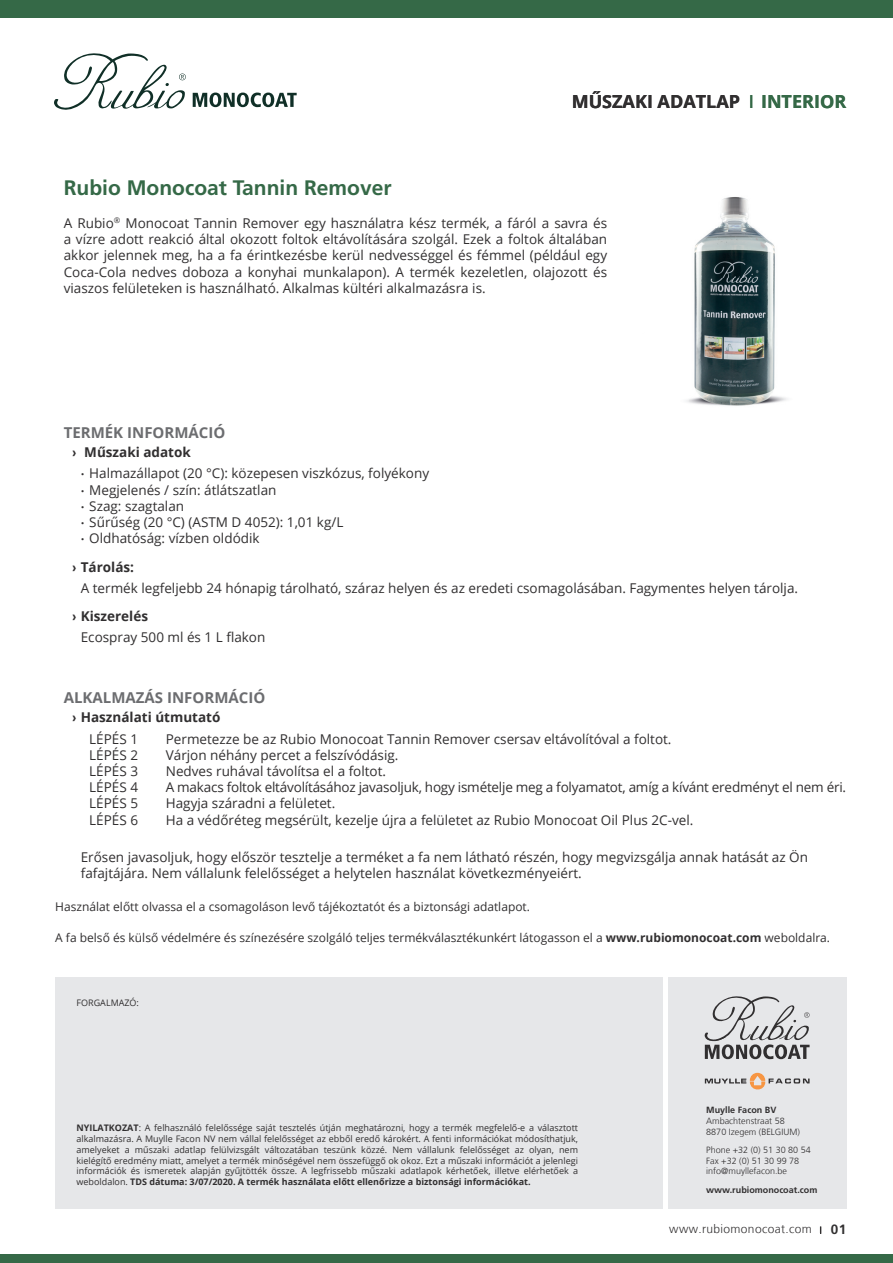
<style>
.page{position:relative;width:893px;height:1263px;background:#fff}
.page>*{position:absolute;margin:0;border:0;box-sizing:border-box;transform-origin:0 0}
.t1{font:700 21px "Frutiger LT Std";color:#356947}
.t2{font:700 18px "Open Sans";color:#312f30}
.t3{font:700 15px "Open Sans";color:#6c6d70}
.t4{font:13.5px/16.2px "Open Sans";color:#312f30}
.t5{font:700 13.5px/21.1px "Open Sans";color:#312f30}
.t6{font:12px "Open Sans";color:#312f30}
.t7{font:300 12px "Frutiger LT";letter-spacing:.03em;color:#312f30}
.t8{font:9px/10.8px "Open Sans";color:#312f30;text-align:justify}
.t9{font:300 9px/10.8px "Frutiger LT";color:#312f30}
.t10{font:700 9px "Frutiger LT Std";color:#312f30}
.s1{color:#356947}
.s2{font-family:"Frutiger LT Std";font-weight:700}
.s3{font-weight:700}
.s4{font-family:"Frutiger LT";font-weight:700}
.s5{font-family:"Frutiger LT Std"}
.s6{font-weight:400}
.s7{font-family:"Frutiger 65";font-weight:700;font-size:9.15px}
.s8{font-family:"Frutiger LT Std";font-weight:700;font-size:13.5px}
</style>
<div class="page">
<svg style="left:54px;top:53px;width:132px;height:57px"></svg>
<svg style="left:193px;top:93px;width:104px;height:14px"></svg>
<div style="left:0;top:0;width:893px;height:18px;background:#356947"></div>
<div style="left:0;top:1254px;width:893px;height:9px;background:#356947"></div>
<img style="left:686px;top:197px;width:101px;height:209px">
<div style="left:668px;top:977px;width:178px;height:232px;background:#e6e7e9"></div>
<svg style="left:705px;top:1073px;width:105px;height:17px"></svg>
<svg style="left:705px;top:996px;width:105px;height:63px"></svg>
<div style="left:55px;top:977px;width:608px;height:232px;background:#e6e7e9"></div>
<h2 class="t2" style="left:572px;top:89px;width:276px">MŰSZAKI ADATLAP <span class="s1">I INTERIOR</span></h2>
<h1 class="t1" style="left:64px;top:175px;width:329px">Rubio Monocoat Tannin Remover</h1>
<p class="t4" style="left:64px;top:215px;width:545px;text-align:justify">A Rubio<sup>®</sup> Monocoat Tannin Remover egy használatra kész termék, a fáról a savra és a vízre adott reakció által okozott foltok eltávolítására szolgál. Ezek a foltok általában akkor jelennek meg, ha a fa érintkezésbe kerül nedvességgel és fémmel (például egy Coca-Cola nedves doboza a konyhai munkalapon). A termék kezeletlen, olajozott és viaszos felületeken is használható. Alkalmas kültéri alkalmazásra is.</p>
<p class="t3" style="left:64px;top:421px;width:163px">TERMÉK INFORMÁCIÓ</p>
<p class="t4" style="left:81px;top:441px;width:350px;line-height:21.1px;text-indent:-9px"><span class="s2">›</span> <span class="s3">Műszaki adatok<br></span><span class="s4">·</span> Halmazállapot (20 °C): közepesen viszkózus, folyékony</p>
<p class="t4" style="left:81px;top:481px;width:264px"><span class="s4">·</span> Megjelenés / szín: átlátszatlan<br><span class="s4">·</span> Szag: szagtalan<br><span class="s4">·</span> Sűrűség (20 °C) (ASTM D 4052): 1,01 kg/L <span class="s4">·</span> Oldhatóság: vízben oldódik</p>
<p class="t4" style="left:81px;top:556px;width:719px;line-height:21.1px;text-indent:-9px"><span class="s2">›</span> <span class="s3">Tárolás:<br></span>A termék legfeljebb 24 hónapig tárolható, száraz helyen és az eredeti csomagolásában. Fagymentes helyen tárolja.</p>
<p class="t4" style="left:81px;top:605px;width:186px;line-height:21.1px;text-indent:-9px"><span class="s2">›</span> <span class="s3">Kiszerelés<br></span>Ecospray 500 ml és 1 L flakon</p>
<p class="t3" style="left:64px;top:687px;width:203px">ALKALMAZÁS INFORMÁCIÓ</p>
<p class="t5" style="left:89px;top:706px;width:133px;text-indent:-17px"><span class="s5">›</span> Használati útmutató<br><span class="s6">LÉPÉS 1</span></p>
<p class="t4" style="left:166px;top:730px;width:507px">Permetezze be az Rubio Monocoat Tannin Remover csersav eltávolítóval a foltot.</p>
<p class="t4" style="left:89px;top:746px;width:50px">LÉPÉS 2</p>
<p class="t4" style="left:166px;top:746px;width:234px">Várjon néhány percet a felszívódásig.</p>
<p class="t4" style="left:89px;top:763px;width:50px">LÉPÉS 3</p>
<p class="t4" style="left:166px;top:763px;width:222px">Nedves ruhával távolítsa el a foltot.</p>
<p class="t4" style="left:89px;top:779px;width:50px">LÉPÉS 4</p>
<p class="t4" style="left:166px;top:779px;width:682px">A makacs foltok eltávolításához javasoljuk, hogy ismételje meg a folyamatot, amíg a kívánt eredményt el nem éri.</p>
<p class="t4" style="left:89px;top:795px;width:50px">LÉPÉS 5</p>
<p class="t4" style="left:166px;top:795px;width:171px">Hagyja száradni a felületet.</p>
<p class="t4" style="left:89px;top:811px;width:50px">LÉPÉS 6</p>
<p class="t4" style="left:166px;top:811px;width:529px">Ha a védőréteg megsérült, kezelje újra a felületet az Rubio Monocoat Oil Plus 2C-vel.</p>
<p class="t4" style="left:81px;top:849px;width:729px">Erősen javasoljuk, hogy először tesztelje a terméket a fa nem látható részén, hogy megvizsgálja annak hatását az Ön fafajtájára. Nem vállalunk felelősséget a helytelen használat következményeiért.</p>
<p class="t6" style="left:55px;top:898px;width:476px">Használat előtt olvassa el a csomagoláson levő tájékoztatót és a biztonsági adatlapot.</p>
<p class="t6" style="left:55px;top:929px;width:776px">A fa belső és külső védelmére és színezésére szolgáló teljes termékválasztékunkért látogasson el a <span class="s3">www.rubiomonocoat.com</span> weboldalra.</p>
<p class="t8" style="left:77px;top:997px;width:64px">FORGALMAZÓ:</p>
<p class="t8" style="left:77px;top:1122px;width:503px"><span class="s3">NYILATKOZAT</span>: A felhasználó felelőssége saját tesztelés útján meghatározni, hogy a termék megfelelő-e a választott alkalmazásra. A Muylle Facon NV nem vállal felelősséget az ebből eredő károkért. A fenti információkat módosíthatjuk, amelyeket a műszaki adatlap felülvizsgált változatában teszünk közzé. Nem vállalunk felelősséget az olyan, nem kielégítő eredmény miatt, amelyet a termék minőségével nem összefüggő ok okoz. Ezt a műszaki információt a jelenlegi információk és ismeretek alapján gyűjtötték össze. A legfrissebb műszaki adatlapok kérhetőek, illetve elérhetőek a weboldalon. <span class="s3">TDS dátuma: 3/07/2020. A termék használata előtt ellenőrizze a biztonsági információkat.</span></p>
<p class="t10" style="left:706px;top:1104px;width:72px">Muylle Facon BV</p>
<p class="t9" style="left:706px;top:1115px;width:95px">Ambachtenstraat 58<br>8870 Izegem (BELGIUM)</p>
<p class="t9" style="left:706px;top:1144px;width:106px">Phone +32 (0) 51 30 80 54<br>Fax +32 (0) 51 30 99 78 info@muyllefacon.be</p>
<p class="t10" style="left:706px;top:1184px;width:113px">www.rubiomonocoat.com</p>
<p class="t7" style="left:669px;top:1222px;width:178px">www.rubiomonocoat.com <span class="s7">I</span> <span class="s8">01</span></p>
</div>
